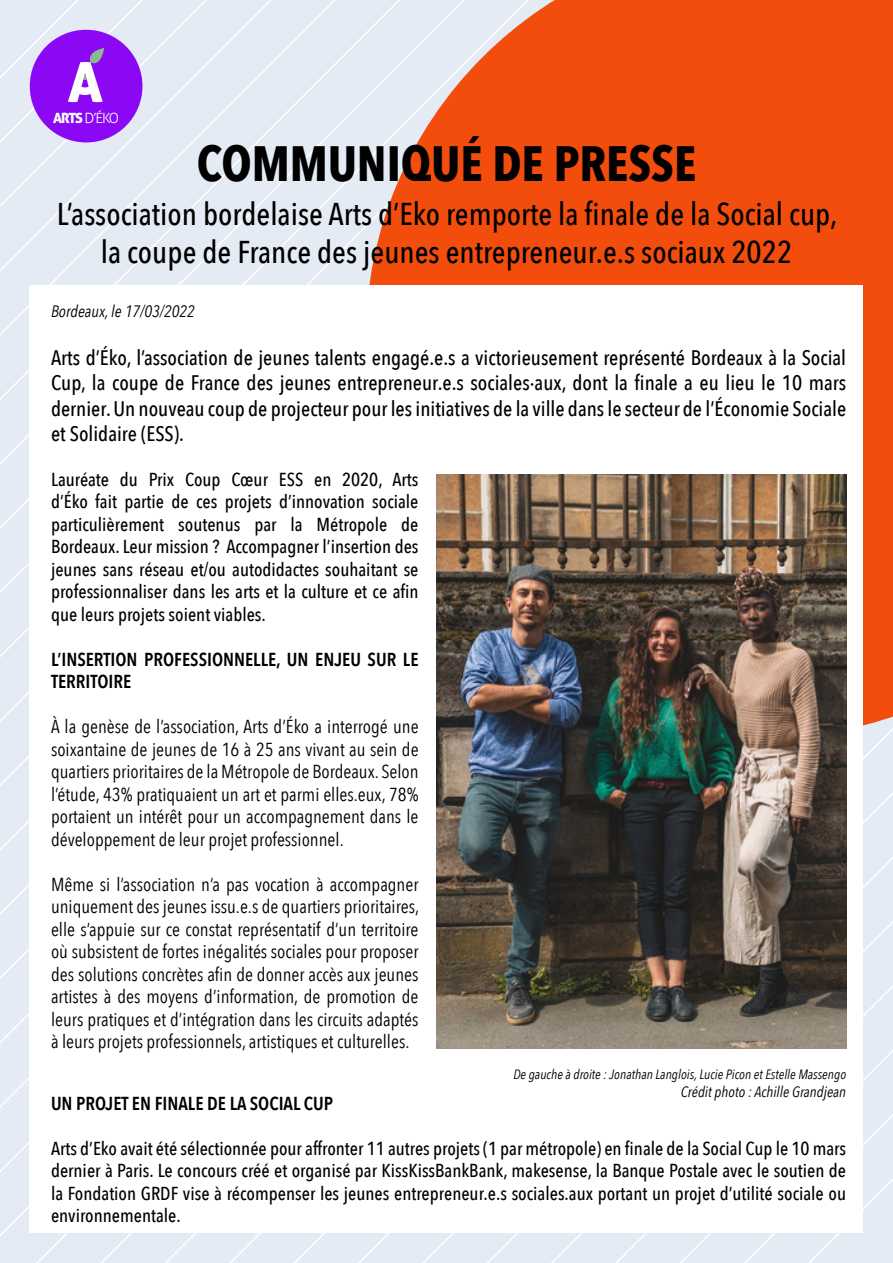
<style>
.page{position:relative;width:893px;height:1263px;background:#e4ebf5}
.page>*{position:absolute;margin:0;border:0;box-sizing:border-box;transform-origin:0 0}
.t1{font:700 49.5px "Avenir Next Condensed";color:#000}
.t2{font:500 31.5px "Avenir Next Condensed";color:#000}
.t3{font:500 21px/25.2px "Avenir Next Condensed";color:#000;text-align:justify}
.t4{font:18.75px/22.5px "Avenir Next Condensed";color:#000;text-align:justify}
.t5{font:500 18.75px/22.5px "Avenir Next Condensed";color:#000;text-align:justify}
.t6{font:600 18.75px/22.5px "Avenir Next Condensed";color:#000}
.t7{font:italic 16.5px "Avenir Next Condensed";color:#000}
.t8{font:italic 15px "Avenir Next Condensed";color:#000}
.t9{font:300 14.1px "Aller";color:#fff}
.t10{font:italic 13.5px "Avenir Next Condensed";color:#000}
.s1{font-family:"Aller Display";font-weight:400}
</style>
<div class="page">
<svg style="left:366px;top:0;width:527px;height:738px;background:#f05f28"></svg>
<div style="left:30px;top:30px;width:112px;height:112px;background:#8c08f5;border-radius:50%"></div>
<svg style="left:68px;top:48px;width:36px;height:54px"></svg>
<div style="left:30px;top:285px;width:833px;height:947px;background:#fff"></div>
<img style="left:437px;top:474px;width:409px;height:574px">
<p class="t9" style="left:53px;top:110px;width:68px"><span class="s1">ARTS</span> D’ÉKO</p>
<p class="t1" style="left:197px;top:133px;width:501px">COMMUNIQUÉ DE PRESSE</p>
<p class="t2" style="left:57px;top:195px;width:782px">L’association bordelaise Arts d’Eko remporte la finale de la Social cup,</p>
<p class="t2" style="left:101px;top:232px;width:693px">la coupe de France des jeunes entrepreneur.e.s sociaux 2022</p>
<p class="t7" style="left:51px;top:302px;width:145px">Bordeaux, le 17/03/2022</p>
<p class="t3" style="left:51px;top:345px;width:797px">Arts d’Éko, l’association de jeunes talents engagé.e.s a victorieusement représenté Bordeaux à la Social Cup, la coupe de France des jeunes entrepreneur.e.s sociales·aux, dont la finale a eu lieu le 10 mars dernier. Un nouveau coup de projecteur pour les initiatives de la ville dans le secteur de l’Économie Sociale et Solidaire (ESS).</p>
<p class="t5" style="left:51px;top:468px;width:369px">Lauréate du Prix Coup Cœur ESS en 2020, Arts d’Éko fait partie de ces projets d’innovation sociale particulièrement soutenus par la Métropole de Bordeaux. Leur mission ? Accompagner l’insertion des jeunes sans réseau et/ou autodidactes souhaitant se professionnaliser dans les arts et la culture et ce afin que leurs projets soient viables.</p>
<p class="t6" style="left:51px;top:647px;width:369px">L’INSERTION PROFESSIONNELLE, UN ENJEU SUR LE<br>TERRITOIRE</p>
<p class="t4" style="left:51px;top:715px;width:369px">À la genèse de l’association, Arts d’Éko a interrogé une soixantaine de jeunes de 16 à 25 ans vivant au sein de quartiers prioritaires de la Métropole de Bordeaux. Selon l’étude, 43% pratiquaient un art et parmi elles.eux, 78% portaient un intérêt pour un accompagnement dans le développement de leur projet professionnel.</p>
<p class="t4" style="left:51px;top:872px;width:370px">Même si l’association n’a pas vocation à accompagner uniquement des jeunes issu.e.s de quartiers prioritaires, elle s’appuie sur ce constat représentatif d’un territoire où subsistent de fortes inégalités sociales pour proposer des solutions concrètes afin de donner accès aux jeunes artistes à des moyens d’information, de promotion de leurs pratiques et d’intégration dans les circuits adaptés à leurs projets professionnels, artistiques et culturelles.</p>
<p class="t10" style="left:513px;top:1066px;width:334px">De gauche à droite : Jonathan Langlois, Lucie Picon et Estelle Massengo</p>
<p class="t8" style="left:681px;top:1082px;width:167px">Crédit photo : Achille Grandjean</p>
<p class="t6" style="left:51px;top:1091px;width:283px">UN PROJET EN FINALE DE LA SOCIAL CUP</p>
<p class="t5" style="left:51px;top:1137px;width:797px">Arts d’Eko avait été sélectionnée pour affronter 11 autres projets (1 par métropole) en finale de la Social Cup le 10 mars dernier à Paris. Le concours créé et organisé par KissKissBankBank, makesense, la Banque Postale avec le soutien de la Fondation GRDF vise à récompenser les jeunes entrepreneur.e.s sociales.aux portant un projet d’utilité sociale ou environnementale.</p>
</div>
